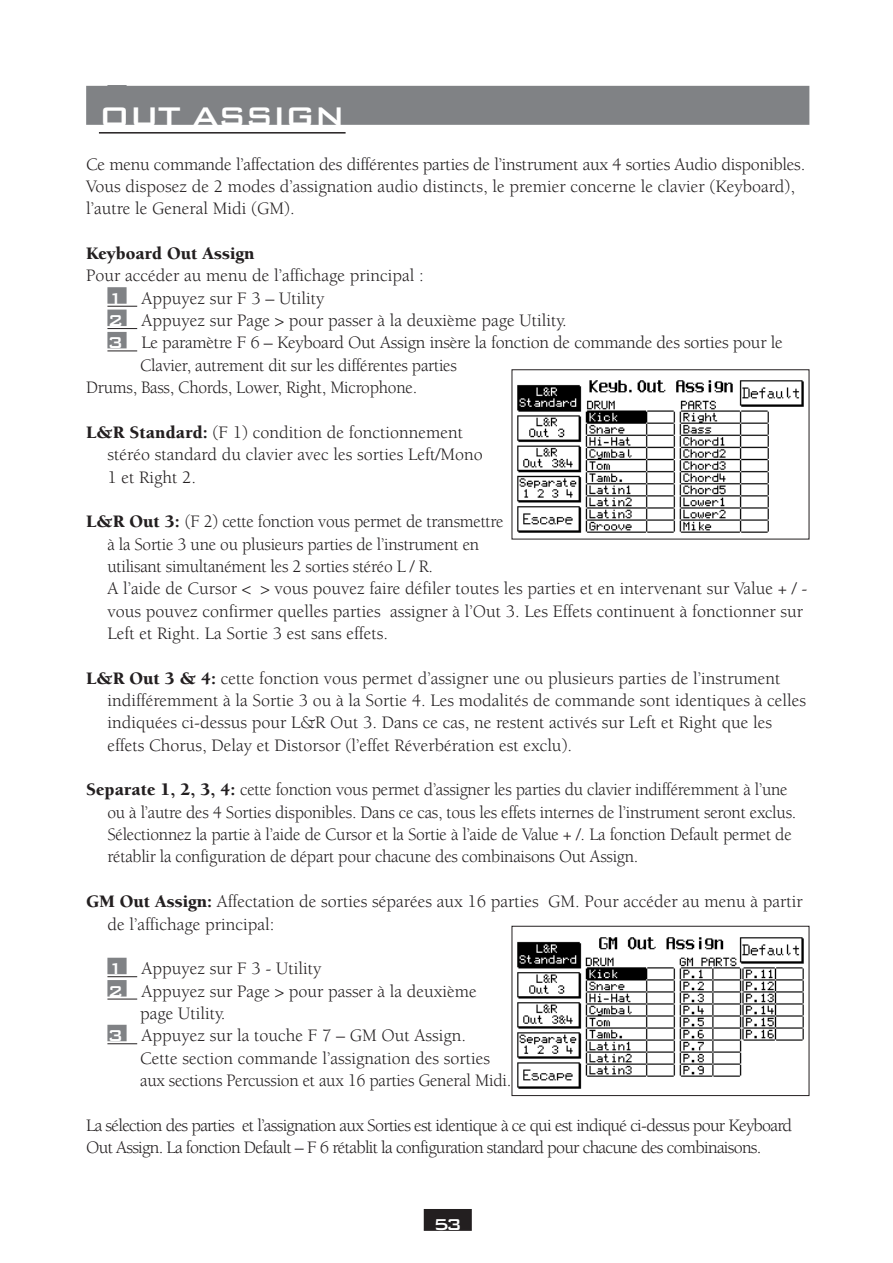
<style>
.page{position:relative;width:893px;height:1263px;background:#fff}
.page>*{position:absolute;margin:0;border:0;box-sizing:border-box;transform-origin:0 0}
.t1{font:500 36px "Bank Gothic BT";letter-spacing:-.04em;color:#fff}
.t2{font:500 21px "Bank Gothic BT";color:#fff}
.t3{font:18px/22.4px "Berkeley";color:#231f20}
.t4{font:18px/22.4px "Berkeley";letter-spacing:-.04em;color:#231f20}
.t5{font:900 18px "Berkeley";color:#231f20}
.s1{font-family:"Bank Gothic BT";font-weight:500;font-size:21px;color:#fff}
.s2{font-weight:900}
</style>
<div class="page">
<div style="left:107px;top:85px;width:20px;height:17px;background:#808285"></div>
<div style="left:86px;top:86px;width:723px;height:39px;background:#808285"></div>
<hr style="left:99px;top:132px;width:246px;height:2px;background:#231f20">
<div style="left:107px;top:287px;width:20px;height:17px;background:#808285"></div>
<hr style="left:107px;top:306px;width:30px;height:1px;background:#231f20">
<div style="left:107px;top:310px;width:20px;height:16px;background:#808285"></div>
<hr style="left:107px;top:328px;width:30px;height:1px;background:#231f20">
<div style="left:107px;top:332px;width:20px;height:16px;background:#808285"></div>
<hr style="left:107px;top:351px;width:30px;height:1px;background:#231f20">
<div style="left:107px;top:958px;width:20px;height:16px;background:#808285"></div>
<hr style="left:107px;top:976px;width:30px;height:1px;background:#231f20">
<div style="left:107px;top:980px;width:20px;height:17px;background:#808285"></div>
<hr style="left:107px;top:999px;width:30px;height:1px;background:#231f20">
<div style="left:107px;top:1025px;width:20px;height:16px;background:#808285"></div>
<hr style="left:107px;top:1043px;width:30px;height:1px;background:#231f20">
<div style="left:424px;top:1209px;width:48px;height:21px;background:#231f20"></div>
<hr style="left:424px;top:1230px;width:48px;height:1px;background:#231f20">
<img style="left:517px;top:380px;width:287px;height:153px">
<div style="left:511px;top:369px;width:298px;height:170px;border:1px solid #231f20"></div>
<img style="left:517px;top:937px;width:287px;height:152px">
<div style="left:511px;top:926px;width:298px;height:170px;border:1px solid #231f20"></div>
<h1 class="t1" style="left:99px;top:92px;width:248px">OUT ASSIGN</h1>
<p class="t3" style="left:86px;top:154px;width:720px">Ce menu commande l’affectation des différentes parties de l’instrument aux 4 sorties Audio disponibles.<br>Vous disposez de 2 modes d’assignation audio distincts, le premier concerne le clavier (Keyboard), l’autre le General Midi (GM).</p>
<p class="t5" style="left:86px;top:246px;width:170px">Keyboard Out Assign</p>
<p class="t3" style="left:86px;top:266px;width:339px">Pour accéder au menu de l’affichage principal :</p>
<p class="t3" style="left:107px;top:289px;width:218px"><span class="s1">1</span> Appuyez sur F 3 – Utility</p>
<p class="t3" style="left:107px;top:311px;width:461px"><span class="s1">2</span> Appuyez sur Page &gt; pour passer à la deuxième page Utility.</p>
<p class="t3" style="left:107px;top:333px;width:677px"><span class="s1">3</span> Le paramètre F 6 – Keyboard Out Assign insère la fonction de commande des sorties pour le</p>
<p class="t3" style="left:140px;top:356px;width:318px">Clavier, autrement dit sur les différentes parties</p>
<p class="t3" style="left:86px;top:378px;width:332px">Drums, Bass, Chords, Lower, Right, Microphone.</p>
<p class="t3" style="left:107px;top:423px;width:377px;text-indent:-21px"><span class="s2">L&amp;R Standard:</span> (F 1) condition de fonctionnement stéréo standard du clavier avec les sorties Left/Mono<br>1 et Right 2.</p>
<p class="t3" style="left:107px;top:512px;width:701px;text-indent:-21px"><span class="s2">L&amp;R Out 3:</span> (F 2) cette fonction vous permet de transmettre<br>à la Sortie 3 une ou plusieurs parties de l’instrument en<br>utilisant simultanément les 2 sorties stéréo L / R.<br>A l’aide de Cursor &lt; &gt; vous pouvez faire défiler toutes les parties et en intervenant sur Value + / - vous pouvez confirmer quelles parties assigner à l’Out 3. Les Effets continuent à fonctionner sur Left et Right. La Sortie 3 est sans effets.</p>
<p class="t3" style="left:107px;top:668px;width:700px;text-indent:-21px"><span class="s2">L&amp;R Out 3 &amp; 4:</span> cette fonction vous permet d’assigner une ou plusieurs parties de l’instrument indifféremment à la Sortie 3 ou à la Sortie 4. Les modalités de commande sont identiques à celles indiquées ci-dessus pour L&amp;R Out 3. Dans ce cas, ne restent activés sur Left et Right que les effets Chorus, Delay et Distorsor (l’effet Réverbération est exclu).</p>
<p class="t3" style="left:107px;top:780px;width:690px;text-indent:-21px"><span class="s2">Separate 1, 2, 3, 4:</span> cette fonction vous permet d’assigner les parties du clavier indifféremment à l’une ou à l’autre des 4 Sorties disponibles. Dans ce cas, tous les effets internes de l’instrument seront exclus.<br>Sélectionnez la partie à l’aide de Cursor et la Sortie à l’aide de Value + /. La fonction Default permet de rétablir la configuration de départ pour chacune des combinaisons Out Assign.</p>
<p class="t3" style="left:107px;top:892px;width:696px;text-indent:-21px"><span class="s2">GM Out Assign:</span> Affectation de sorties séparées aux 16 parties GM. Pour accéder au menu à partir de l’affichage principal:</p>
<p class="t3" style="left:107px;top:959px;width:215px"><span class="s1">1</span> Appuyez sur F 3 - Utility</p>
<p class="t3" style="left:107px;top:981px;width:371px"><span class="s1">2</span> Appuyez sur Page &gt; pour passer à la deuxième</p>
<p class="t3" style="left:140px;top:1004px;width:87px">page Utility.</p>
<p class="t3" style="left:107px;top:1026px;width:360px"><span class="s1">3</span> Appuyez sur la touche F 7 – GM Out Assign.</p>
<p class="t3" style="left:140px;top:1048px;width:351px">Cette section commande l’assignation des sorties</p>
<p class="t3" style="left:140px;top:1071px;width:372px">aux sections Percussion et aux 16 parties General Midi.</p>
<p class="t4" style="left:86px;top:1115px;width:707px">La sélection des parties et l’assignation aux Sorties est identique à ce qui est indiqué ci-dessus pour Keyboard<br>Out Assign. La fonction Default – F 6 rétablit la configuration standard pour chacune des combinaisons.</p>
<p class="t2" style="left:433px;top:1210px;width:31px">53</p>
</div>
